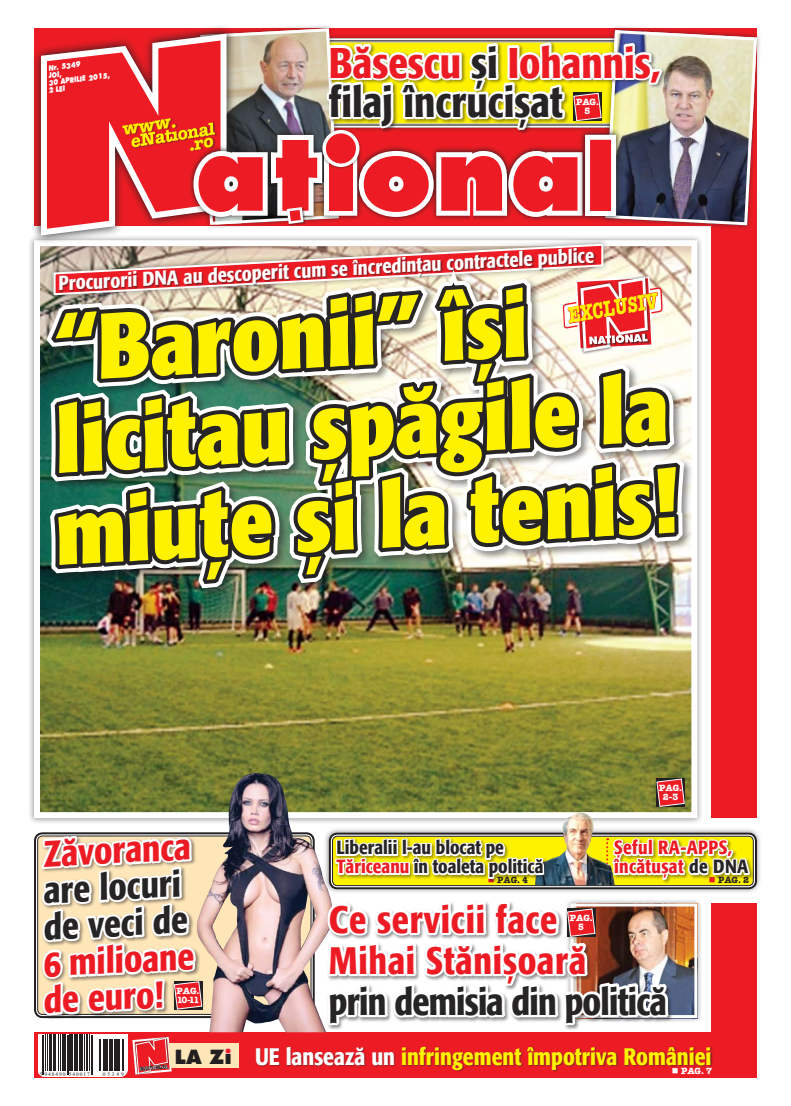
<style>
.page{position:relative;width:791px;height:1106px;background:#fff}
.page>*{position:absolute;margin:0;border:0;box-sizing:border-box;transform-origin:0 0}
.t1{font:100.7px "Futura Extra Bold Rom";color:#ed1c24}
.t2{font:700 condensed 91.8px/91.8px "R Formata";color:#fff200}
.t3{font:500 condensed 42.7px/39.1px "R Formata";color:#272425}
.t4{font:500 condensed 38px "R Formata";letter-spacing:.02em;color:#ed1c24}
.t5{font:500 condensed 38px "R Formata";letter-spacing:-.02em;color:#272425}
.t6{font:500 condensed 36.7px/36.6px "R Formata";color:#ed1c24}
.t7{font:500 condensed 36.7px/36.6px "R Formata";color:#272425}
.t8{font:500 condensed 23.8px "R Formata";color:#fff200}
.t9{font:22.2px "American Type Writer Bold Rom";color:#fff200;scale:.73 1}
.t10{font:500 condensed 20px "R Formata";color:#fff}
.t11{font:19.1px "Futura Extra Bold Rom";color:#231f20}
.t12{font:500 condensed 19px/19px "R Formata";color:#272425}
.t13{font:500 condensed 19px/19px "R Formata";letter-spacing:.02em;color:#ed1c24}
.t14{font:17.6px "American Type Writer Bold Rom";color:#fff200}
.t15{font:9px/9px "American Type Writer Bold Rom";color:#fff;text-align:center}
.t16{font:9px "American Type Writer Bold Rom";color:#272425}
.t17{font:7.3px/7.3px "Futura Extra Bold Rom";color:#fff;scale:.8 1}
.t18{font:5.5px "Times New Roman";letter-spacing:.18em;color:#231f20}
.s1{color:#ed1c24}
.s2{font-size:70.7px}
.s3{color:#272425}
.s4{color:#fff}
</style>
<div class="page">
<svg style="left:31px;top:28px;width:6px;height:222px"></svg>
<img style="left:37px;top:25px;width:721px;height:1053px">
<p class="t17" style="left:45px;top:65px;width:80px;text-indent:3px;rotate:-7deg">Nr. 5349<br>joi,<br>30 aprilie 2015,<br>2 LEI</p>
<p class="t14" style="left:121px;top:119px;width:56px;rotate:-9deg">www.</p>
<h3 class="t3" style="left:329px;top:44px;width:333px"><span class="s1">Băsescu</span> și <span class="s1">Iohannis, </span>filaj încrucișat</h3>
<p class="t15" style="left:576px;top:98px;width:24px">PAG.<br>5</p>
<h1 class="t1" style="left:195px;top:111px;width:389px">at<span class="s2">I</span>ona</h1>
<p class="t10" style="left:57px;top:272px;width:538px;rotate:-3deg">Procurorii DNA au descoperit cum se încredinţau contractele publice</p>
<h2 class="t2" style="left:42px;top:305px;width:625px;rotate:-3deg">“Baronii” îşi licitau şpăgile la miuţe şi la tenis!</h2>
<p class="t9" style="left:565px;top:302px;width:126px;rotate:-10deg">EXCLUSIV</p>
<h3 class="t6" style="left:42px;top:836px;width:149px;rotate:-3deg">Zăvoranca</h3>
<h3 class="t7" style="left:40px;top:873px;width:146px;rotate:-3deg">are locuri de veci de</h3>
<h3 class="t6" style="left:40px;top:946px;width:154px;rotate:-3deg">6 milioane de euro!</h3>
<p class="t15" style="left:177px;top:986px;width:24px;text-align:left">PAG.<br>10-11</p>
<p class="t18" style="left:40px;top:1070px;width:52px">5 948490 540017</p>
<p class="t18" style="left:103px;top:1070px;width:22px">05238439</p>
<p class="t11" style="left:175px;top:1045px;width:58px">la Zi</p>
<p class="t15" style="left:659px;top:783px;width:24px">PAG.<br>2-3</p>
<p class="t12" style="left:336px;top:838px;width:208px">Liberalii l-au blocat pe<br><span class="s1">Tăriceanu</span> în toaleta politică</p>
<p class="t13" style="left:614px;top:838px;width:136px">Şeful RA-APPS, încătușat <span class="s3">de DNA</span></p>
<p class="t16" style="left:488px;top:873px;width:42px"><span class="s1">■</span> PAG. 4</p>
<p class="t16" style="left:709px;top:873px;width:42px"><span class="s1">■</span> PAG. 2</p>
<h3 class="t4" style="left:329px;top:898px;width:230px">Ce servicii face</h3>
<p class="t15" style="left:570px;top:913px;width:24px">PAG.</p>
<p class="t15" style="left:578px;top:922px;width:7px">5</p>
<h3 class="t4" style="left:329px;top:939px;width:259px">Mihai Stănișoară</h3>
<h3 class="t5" style="left:329px;top:980px;width:340px">prin demisia din politică</h3>
<p class="t8" style="left:255px;top:1043px;width:458px"><span class="s4">UE lansează un</span> infringement împotriva României</p>
<p class="t15" style="left:672px;top:1066px;width:42px">■ PAG. 7</p>
</div>
